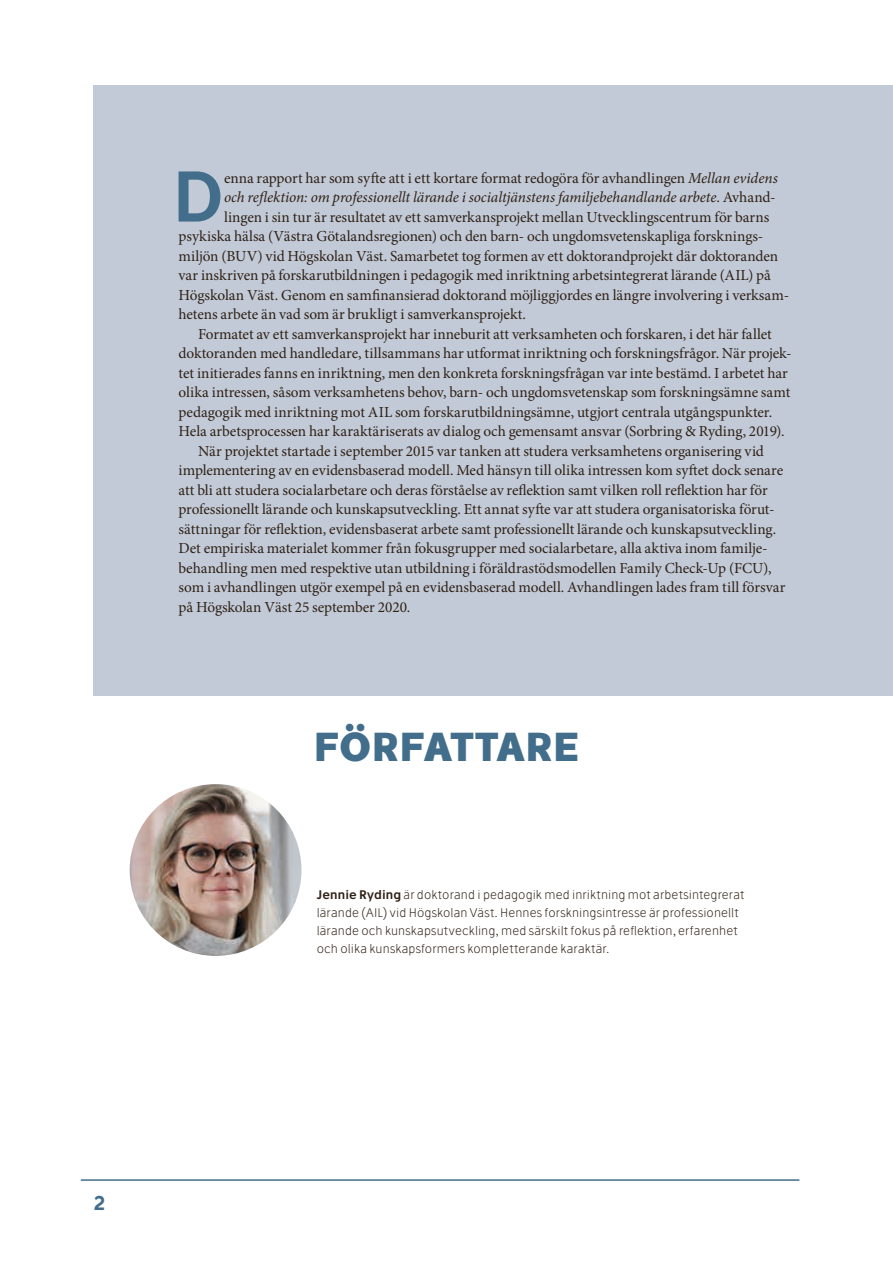
<style>
.page{position:relative;width:893px;height:1263px;background:#fff}
.page>*{position:absolute;margin:0;border:0;box-sizing:border-box;transform-origin:0 0}
.t1{font:600 69.15px "Stilu";color:#426e8c}
.t2{font:700 39px "Stilu";letter-spacing:.005em;color:#426e8c}
.t3{font:600 19.5px "Stilu";color:#426e8c}
.t4{font:15.3px "Minion Pro";letter-spacing:-.005em;color:#2f2116}
.t5{font:italic 15.3px "Minion Pro";letter-spacing:-.005em;color:#2f2116}
.t6{font:300 12px/18px "Stilu";letter-spacing:.015em;color:#2f2116}
.s1{font-style:italic}
.s2{font-style:normal}
.s3{font-weight:600}
</style>
<div class="page">
<hr style="left:81px;top:1179px;width:718px;height:2px;background:#426e8c">
<div style="left:94px;top:85px;width:799px;height:611px;background:#c2cad7"></div>
<img style="left:130px;top:784px;width:171px;height:172px;border-radius:86px">
<h1 class="t1" style="left:172px;top:151px;width:54px">D</h1>
<p class="t4" style="left:224px;top:167px;width:555px">enna rapport har som syfte att i ett kortare format redogöra för avhandlingen <span class="s1">Mellan evidens</span></p>
<p class="t5" style="left:224px;top:187px;width:553px">och reflektion: om professionellt lärande i socialtjänstens familjebehandlande arbete<span class="s2">. Avhand-</span></p>
<p class="t4" style="left:224px;top:206px;width:547px">lingen i sin tur är resultatet av ett samverkansprojekt mellan Utvecklingscentrum för barns</p>
<p class="t4" style="left:179px;top:226px;width:586px">psykiska hälsa (Västra Götalandsregionen) och den barn- och ungdomsvetenskapliga forsknings-</p>
<p class="t4" style="left:179px;top:245px;width:601px">miljön (BUV) vid Högskolan Väst. Samarbetet tog formen av ett doktorandprojekt där doktoranden</p>
<p class="t4" style="left:179px;top:265px;width:594px">var inskriven på forskarutbildningen i pedagogik med inriktning arbetsintegrerat lärande (AIL) på</p>
<p class="t4" style="left:179px;top:284px;width:612px">Högskolan Väst. Genom en samfinansierad doktorand möjliggjordes en längre involvering i verksam-</p>
<p class="t4" style="left:179px;top:304px;width:349px">hetens arbete än vad som är brukligt i samverkansprojekt.</p>
<p class="t4" style="left:198px;top:323px;width:575px">Formatet av ett samverkansprojekt har inneburit att verksamheten och forskaren, i det här fallet</p>
<p class="t4" style="left:179px;top:343px;width:614px">doktoranden med handledare, tillsammans har utformat inriktning och forskningsfrågor. När projek-</p>
<p class="t4" style="left:179px;top:362px;width:611px">tet initierades fanns en inriktning, men den konkreta forskningsfrågan var inte bestämd. I arbetet har</p>
<p class="t4" style="left:179px;top:382px;width:613px">olika intressen, såsom verksamhetens behov, barn- och ungdomsvetenskap som forskningsämne samt</p>
<p class="t4" style="left:179px;top:401px;width:595px">pedagogik med inriktning mot AIL som forskarutbildningsämne, utgjort centrala utgångspunkter.</p>
<p class="t4" style="left:179px;top:421px;width:607px">Hela arbetsprocessen har karaktäriserats av dialog och gemensamt ansvar (Sorbring &amp; Ryding, 2019).</p>
<p class="t4" style="left:198px;top:440px;width:567px">När projektet startade i september 2015 var tanken att studera verksamhetens organisering vid</p>
<p class="t4" style="left:179px;top:460px;width:606px">implementering av en evidensbaserad modell. Med hänsyn till olika intressen kom syftet dock senare</p>
<p class="t4" style="left:179px;top:479px;width:591px">att bli att studera socialarbetare och deras förståelse av reflektion samt vilken roll reflektion har för</p>
<p class="t4" style="left:179px;top:499px;width:597px">professionellt lärande och kunskapsutveckling. Ett annat syfte var att studera organisatoriska förut-</p>
<p class="t4" style="left:179px;top:518px;width:599px">sättningar för reflektion, evidensbaserat arbete samt professionellt lärande och kunskapsutveckling.</p>
<p class="t4" style="left:179px;top:538px;width:589px">Det empiriska materialet kommer från fokusgrupper med socialarbetare, alla aktiva inom familje-</p>
<p class="t4" style="left:179px;top:557px;width:595px">behandling men med respektive utan utbildning i föräldrastödsmodellen Family Check-Up (FCU),</p>
<p class="t4" style="left:179px;top:577px;width:608px">som i avhandlingen utgör exempel på en evidensbaserad modell. Avhandlingen lades fram till försvar</p>
<p class="t4" style="left:179px;top:596px;width:233px">på Högskolan Väst 25 september 2020.</p>
<h2 class="t2" style="left:314px;top:721px;width:267px">FÖRFATTARE</h2>
<p class="t6" style="left:317px;top:885px;width:429px"><span class="s3">Jennie Ryding</span> är doktorand i pedagogik med inriktning mot arbetsintegrerat lärande (AIL) vid Högskolan Väst. Hennes forskningsintresse är professionellt lärande och kunskapsutveckling, med särskilt fokus på reflektion, erfarenhet och olika kunskapsformers kompletterande karaktär.</p>
<p class="t3" style="left:94px;top:1190px;width:13px">2</p>
</div>
